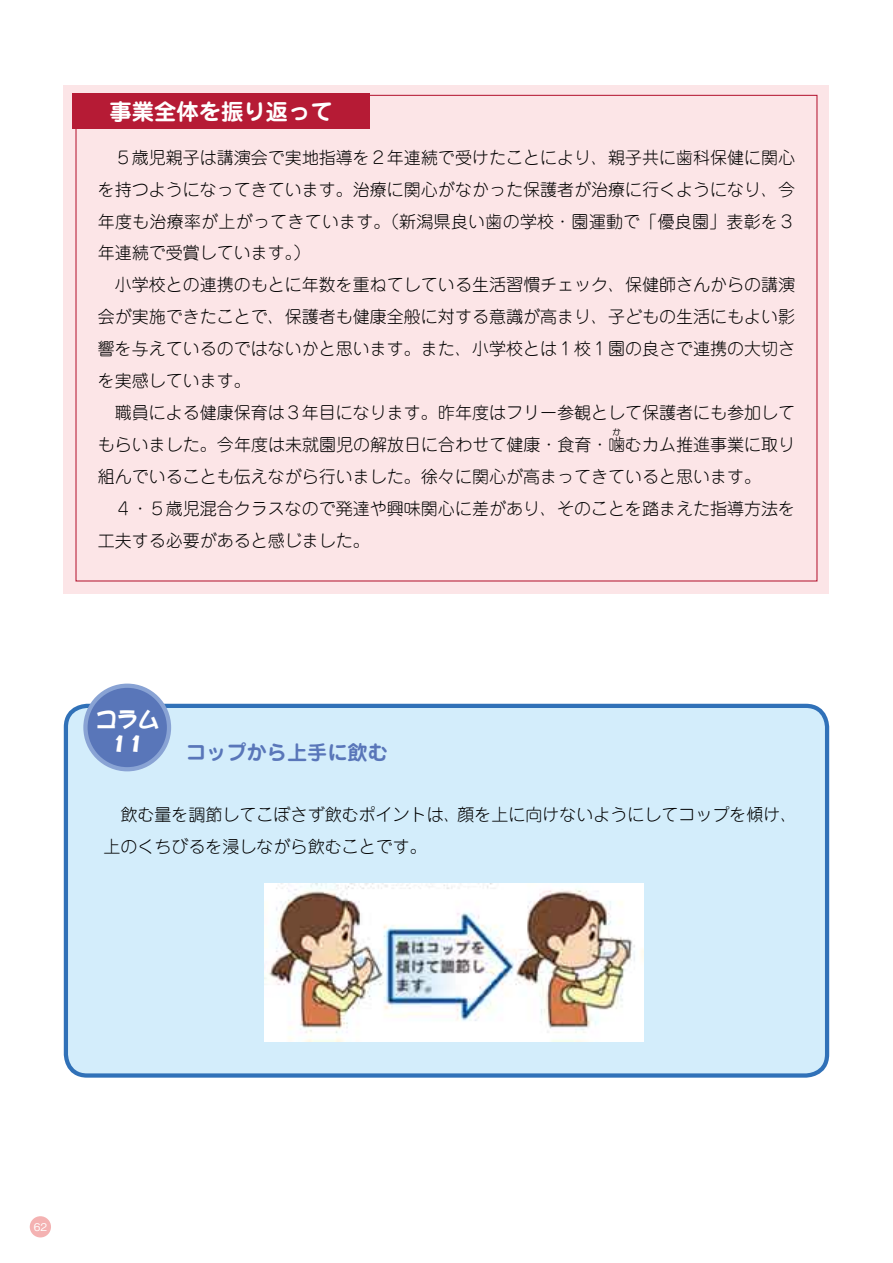
<style>
.page{position:relative;width:893px;height:1263px;background:#fff}
.page>*{position:absolute;margin:0;border:0;box-sizing:border-box;transform-origin:0 0}
.t1{font:23.4px "DFPOP1 Std W12";color:#fff}
.t2{font:700 22.35px "Jun 501 Pro";color:#fff}
.t3{font:21.3px "DFPOP1 Std W12";color:#fff}
.t4{font:700 20.25px "Jun 501 Pro";color:#5976b9}
.t5{font:300 16.95px/32px "Jun 101 Pro";color:#000}
.t6{font:500 10.65px "Gothic BBB Pro";color:#fff}
.t7{font:8.55px "DF Maru Gothic Std W5";color:#000}
</style>
<div class="page">
<div style="left:30px;top:1216px;width:21px;height:21px;background:#f4b2b2;border-radius:50%"></div>
<div style="left:64px;top:85px;width:765px;height:509px;background:#fce5e7"></div>
<div style="left:72px;top:94px;width:298px;height:35px;background:#b61b35"></div>
<div style="left:66px;top:706px;width:761px;height:369px;background:#d3edfb;border-radius:21px"></div>
<div style="left:64px;top:704px;width:765px;height:374px;border:4px solid #3071b8;border-radius:21px"></div>
<div style="left:85px;top:686px;width:84px;height:83px;background:#5976b9;border-radius:50%"></div>
<div style="left:83px;top:684px;width:88px;height:87px;border:4px solid #89a3d4;border-radius:50%"></div>
<img style="left:264px;top:884px;width:380px;height:157px">
<h2 class="t2" style="left:109px;top:94px;width:225px">事業全体を振り返って</h2>
<p class="t5" style="left:98px;top:139px;width:699px">　５歳児親子は講演会で実地指導を２年連続で受けたことにより、親子共に歯科保健に関心を持つようになってきています。治療に関心がなかった保護者が治療に行くようになり、今年度も治療率が上がってきています。（新潟県良い歯の学校・園運動で「優良園」表彰を３年連続で受賞しています。）<br>　小学校との連携のもとに年数を重ねてしている生活習慣チェック、保健師さんからの講演会が実施できたことで、保護者も健康全般に対する意識が高まり、子どもの生活にもよい影響を与えているのではないかと思います。また、小学校とは１校１園の良さで連携の大切さを実感しています。<br>　職員による健康保育は３年目になります。昨年度はフリー参観として保護者にも参加してもらいました。今年度は未就園児の解放日に合わせて健康・食育・噛むカム推進事業に取り</p>
<p class="t7" style="left:612px;top:427px;width:10px">か</p>
<p class="t5" style="left:98px;top:458px;width:699px">組んでいることも伝えながら行いました。徐々に関心が高まってきていると思います。<br>　４・５歳児混合クラスなので発達や興味関心に差があり、そのことを踏まえた指導方法を工夫する必要があると感じました。</p>
<p class="t3" style="left:96px;top:708px;width:65px">コラム</p>
<h1 class="t1" style="left:111px;top:731px;width:35px">11</h1>
<p class="t4" style="left:186px;top:736px;width:203px">コップから上手に飲む</p>
<p class="t5" style="left:104px;top:796px;width:695px">　飲む量を調節してこぼさず飲むポイントは、顔を上に向けないようにしてコップを傾け、上のくちびるを浸しながら飲むことです。</p>
<p class="t6" style="left:34px;top:1218px;width:15px">62</p>
</div>
